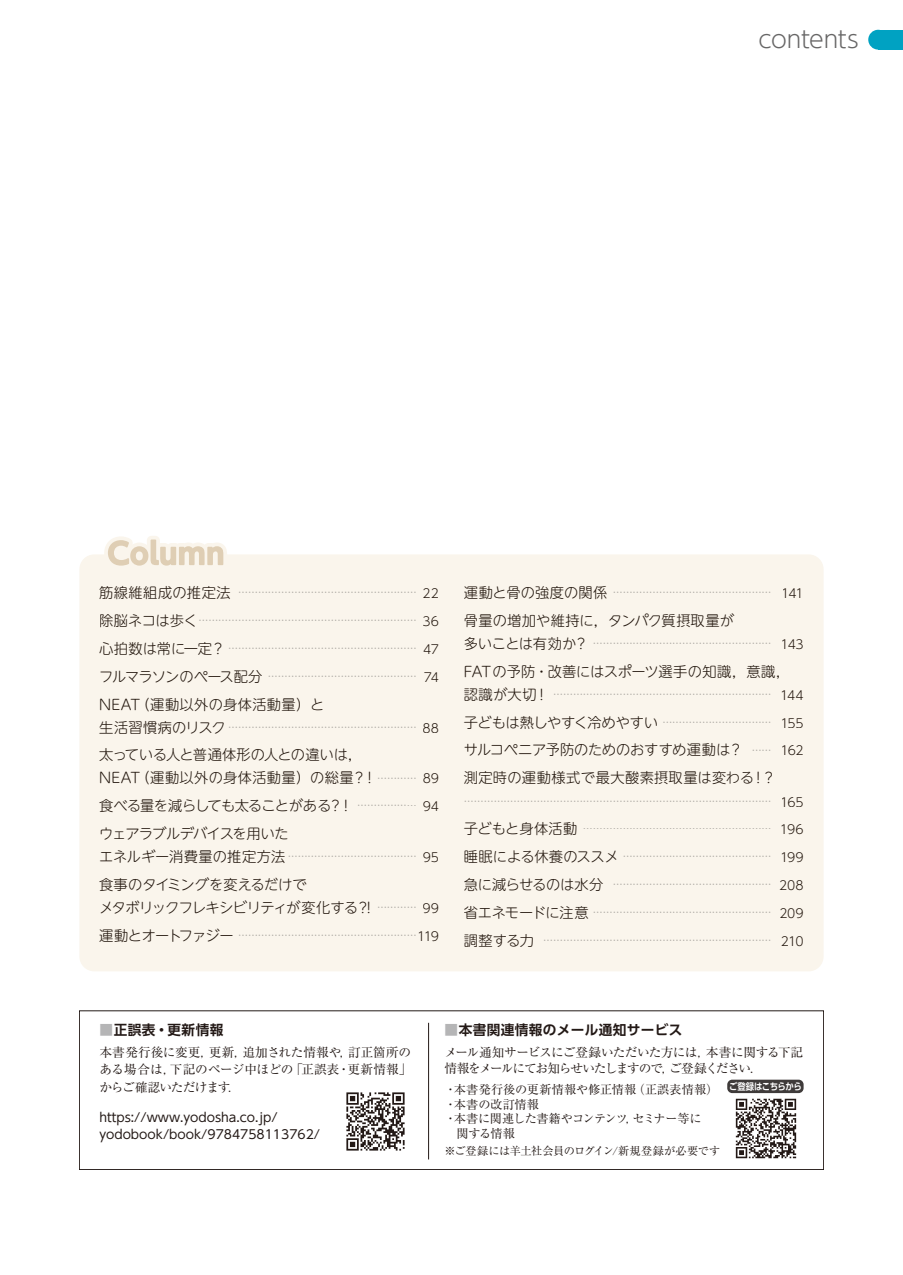
<style>
.page{position:relative;width:903px;height:1275px;background:#fff}
.page>*{position:absolute;margin:0;border:0;box-sizing:border-box;transform-origin:0 0}
.t1{font:23.62px "UD Shin Go NT Pro Light 90 pv RKSJ H";letter-spacing:-.015em;color:#676666}
.t2{font:14.17px/27.8px "UD Shin M Go Pr 6 N Light 90 pv RKSJ H";letter-spacing:-.005em;color:#21150c}
.t3{font:14.17px/27.8px "UD Shin M Go Pr 6 N Light 90 pv RKSJ H";letter-spacing:-.05em;color:#21150c}
.t4{font:14.17px/22.9px "UD Shin M Go Pr 6 N Light 90 pv RKSJ H";letter-spacing:.015em;color:#21150c}
.t5{font:14.17px "UD Shin M Go Pr 6 N Light 90 pv RKSJ H";letter-spacing:.02em;color:#21150c}
.t6{font:13.65px "UD Shin Go Pr 6 De Bold 90 pv RKSJ H";letter-spacing:.025em;color:#231916}
.t7{font:12.6px/17.3px "Ryumin Pr 6 N Reg 90 pv RKSJ H";letter-spacing:-.045em;color:#231916;text-align:justify}
.t8{font:12.6px/16.1px "Ryumin Pr 6 N Reg 90 pv RKSJ H";letter-spacing:-.075em;color:#231916}
.t9{font:12.42px/17.3px "UD Shin Go NT Pr 6 N Reg 90 pv RKSJ H";color:#231916}
.t10{font:12.08px/14.5px "Ryumin Pr 6 N Reg 90 pv RKSJ H";letter-spacing:-.01em;color:#231916}
.t11{font:11.2px "Ryumin Pr 6 N Reg 90 pv RKSJ H";letter-spacing:-.02em;color:#231916}
.t12{font:9.97px "UD Shin M Go Pr 6 N Light 90 pv RKSJ H";color:#9c9994}
.t13{font:9.28px "UD Shin Go Pr 6 N De Bold 90 pv RKSJ H";letter-spacing:-.05em;color:#fff;scale:.9 1}
.s1{font-size:14.17px;color:#21150c}
.s2{font-family:"UD Shin Go NT Pro Light 90 pv RKSJ H";font-size:12.42px;color:#21150c}
.s3{font-size:9.97px;color:#9c9994}
.s4{font-family:"UD Shin Go NT Pro Light 90 pv RKSJ H";font-size:12.42px}
.s5{font-family:"UD Shin Go Pr 6 Bold 90 pv RKSJ H";color:#b5b5b6}
</style>
<div class="page">
<img style="left:346px;top:1092px;width:59px;height:59px">
<img style="left:732px;top:1093px;width:67px;height:66px">
<hr style="left:428px;top:1023px;width:1px;height:136px;background:#231916">
<div style="left:727px;top:1080px;width:76px;height:13px;background:#3f3b3a;border-radius:5px"></div>
<div style="left:79px;top:554px;width:744px;height:417px;background:#faf5ec;border-radius:15px"></div>
<svg style="left:104px;top:536px;width:123px;height:30px"></svg>
<div style="left:868px;top:30px;width:20px;height:20px;background:#00a2c2;border-radius:50%"></div>
<div style="left:878px;top:30px;width:25px;height:20px;background:#00a2c2"></div>
<h1 class="t1" style="left:758px;top:30px;width:102px">contents</h1>
<p class="t12" style="left:99px;top:589px;width:341px"><span class="s1">筋線維組成の推定法</span> ……………………………………………… <span class="s2">22</span></p>
<p class="t12" style="left:99px;top:616px;width:341px"><span class="s1">除脳ネコは歩く</span>………………………………………………………… <span class="s2">36</span></p>
<p class="t12" style="left:99px;top:644px;width:341px"><span class="s1">心拍数は常に一定？</span> ………………………………………………… <span class="s2">47</span></p>
<p class="t12" style="left:99px;top:672px;width:341px"><span class="s1">フルマラソンのペース配分</span> ……………………………………… <span class="s2">74</span></p>
<h2 class="t5" style="left:99px;top:699px;width:227px">NEAT（運動以外の身体活動量）と</h2>
<p class="t12" style="left:99px;top:723px;width:341px"><span class="s1">生活習慣病のリスク</span> ………………………………………………… <span class="s2">88</span></p>
<h2 class="t4" style="left:99px;top:745px;width:341px">太っている人と普通体形の人との違いは，<br>NEAT（運動以外の身体活動量）の総量？！<span class="s3">…………</span> <span class="s4">89</span></h2>
<h2 class="t3" style="left:99px;top:794px;width:341px">食べる量を減らしても太ることがある？！ <span class="s3">………………</span> <span class="s4">94</span>ウェアラブルデバイスを用いた</h2>
<h2 class="t2" style="left:99px;top:845px;width:341px">エネルギー消費量の推定方法 <span class="s3">…………………………………</span> <span class="s4">95</span>食事のタイミングを変えるだけで</h2>
<h2 class="t3" style="left:99px;top:896px;width:341px">メタボリックフレキシビリティが変化する?! <span class="s3">…………</span> <span class="s4">99</span></h2>
<p class="t12" style="left:99px;top:931px;width:341px"><span class="s1">運動とオートファジー</span> ………………………………………………<span class="s2">119</span></p>
<p class="t12" style="left:464px;top:589px;width:341px"><span class="s1">運動と骨の強度の関係</span> ………………………………………… <span class="s2">141</span></p>
<h2 class="t2" style="left:464px;top:608px;width:272px">骨量の増加や維持に，タンパク質摂取量が</h2>
<p class="t12" style="left:464px;top:639px;width:341px"><span class="s1">多いことは有効か？</span> ……………………………………………… <span class="s2">143</span></p>
<h2 class="t2" style="left:464px;top:659px;width:328px">FATの予防・改善にはスポーツ選手の知識，意識，</h2>
<p class="t12" style="left:464px;top:690px;width:341px"><span class="s1">認識が大切！</span> ………………………………………………………… <span class="s2">144</span></p>
<h2 class="t2" style="left:464px;top:710px;width:341px;text-align:justify">子どもは熱しやすく冷めやすい <span class="s3">……………………………</span> <span class="s4">155</span>サルコペニア予防のためのおすすめ運動は？ <span class="s3">……</span> <span class="s4">162</span>測定時の運動様式で最大酸素摂取量は変わる！？</h2>
<p class="t12" style="left:464px;top:797px;width:341px">………………………………………………………………………………… <span class="s2">165</span></p>
<p class="t12" style="left:464px;top:825px;width:341px"><span class="s1">子どもと身体活動</span> ………………………………………………… <span class="s2">196</span></p>
<p class="t12" style="left:464px;top:853px;width:341px"><span class="s1">睡眠による休養のススメ</span> ……………………………………… <span class="s2">199</span></p>
<p class="t12" style="left:464px;top:881px;width:341px"><span class="s1">急に減らせるのは水分</span> ………………………………………… <span class="s2">208</span></p>
<p class="t12" style="left:464px;top:909px;width:341px"><span class="s1">省エネモードに注意</span> ……………………………………………… <span class="s2">209</span></p>
<p class="t12" style="left:464px;top:936px;width:341px"><span class="s1">調整する力</span> …………………………………………………………… <span class="s2">210</span></p>
<h3 class="t6" style="left:99px;top:1025px;width:126px"><span class="s5">■</span>正誤表・更新情報</h3>
<p class="t7" style="left:99px;top:1045px;width:314px">本書発行後に変更，更新，追加された情報や，訂正箇所のある場合は，下記のページ中ほどの「正誤表・更新情報」からご確認いただけます．</p>
<p class="t9" style="left:99px;top:1110px;width:222px">https://www.yodosha.co.jp/ yodobook/book/9784758113762/</p>
<h3 class="t6" style="left:444px;top:1025px;width:239px"><span class="s5">■</span>本書関連情報のメール通知サービス</h3>
<p class="t8" style="left:444px;top:1045px;width:360px">メール通知サービスにご登録いただいた方には，本書に関する下記情報をメールにてお知らせいたしますので，ご登録ください．</p>
<p class="t10" style="left:444px;top:1084px;width:275px">・本書発行後の更新情報や修正情報（正誤表情報）・本書の改訂情報<br>・本書に関連した書籍やコンテンツ，セミナー等に<br>　関する情報</p>
<p class="t11" style="left:444px;top:1147px;width:277px">※ご登録には羊土社会員のログイン/新規登録が必要です</p>
<p class="t13" style="left:729px;top:1083px;width:82px">ご登録はこちらから</p>
</div>
